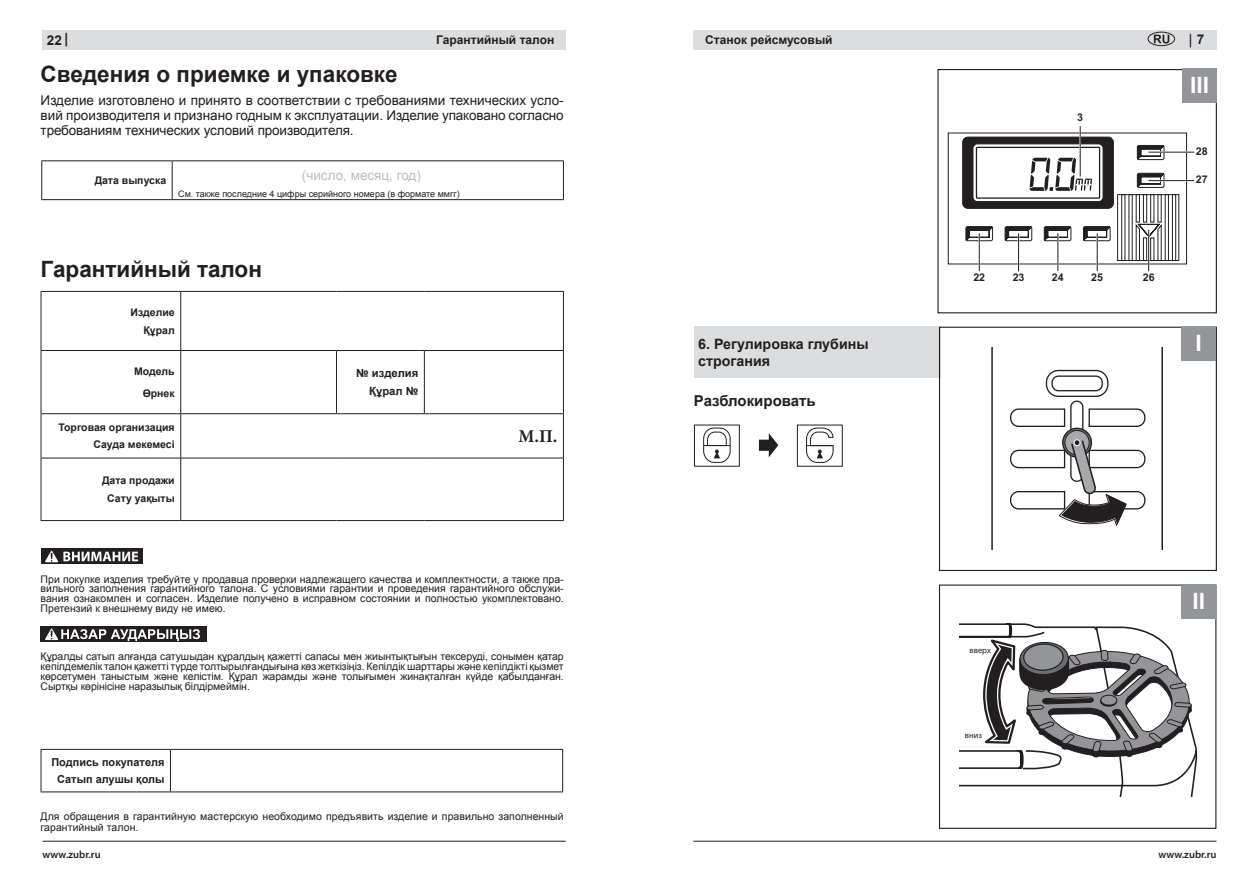
<style>
.page{position:relative;width:1259px;height:893px;background:#fff}
.page>*{position:absolute;margin:0;border:0;box-sizing:border-box;transform-origin:0 0}
.t1{font:700 22.5px "Arial";color:#231f20}
.t2{font:700 22.5px "Arial";color:#fff}
.t3{font:700 18px "Minion Pro";color:#231f20}
.t4{font:700 15px "Arial";color:#231f20}
.t5{font:700 14.25px/16.5px "Arial";color:#231f20}
.t6{font:13.5px/15px "Arial";letter-spacing:-.01em;color:#231f20;text-align:justify}
.t7{font:13.5px "Arial";color:#bcbdc0}
.t8{font:700 13.5px "Arial";color:#231f20}
.t9{font:600 13.5px "Myriad Pro";color:#231f20}
.t10{font:700 12px "Arial";color:#231f20}
.t11{font:700 11.25px/17.5px "Arial";color:#231f20;text-align:right}
.t12{font:700 10.95px/17.5px "Arial";color:#231f20;text-align:center}
.t13{font:700 10.65px "Arial";color:#231f20}
.t14{font:10.5px/9.8px "Arial";color:#231f20;text-align:justify}
.t15{font:700 10.5px/17.5px "Arial";color:#231f20;text-align:right}
.t16{font:600 10.5px "Myriad Pro";color:#231f20}
.t17{font:9px "Arial";color:#231f20}
.t18{font:8.55px "Myriad Pro";color:#231f20}
.s1{font-family:"Myriad Pro"}
.s2{font-family:"Arial";font-weight:700}
</style>
<div class="page">
<div style="left:43px;top:30px;width:523px;height:20px;background:#dcdddf"></div>
<hr style="left:43px;top:841px;width:523px;height:1px;background:#231f20">
<hr style="left:41px;top:160px;width:131px;height:1px;background:#231f20">
<hr style="left:41px;top:161px;width:1px;height:38px;background:#231f20">
<hr style="left:172px;top:160px;width:392px;height:1px;background:#231f20">
<hr style="left:172px;top:161px;width:1px;height:38px;background:#231f20">
<hr style="left:563px;top:161px;width:1px;height:38px;background:#231f20">
<hr style="left:41px;top:199px;width:131px;height:1px;background:#231f20">
<hr style="left:172px;top:199px;width:392px;height:1px;background:#231f20">
<hr style="left:41px;top:291px;width:140px;height:1px;background:#231f20">
<hr style="left:41px;top:292px;width:1px;height:58px;background:#231f20">
<hr style="left:181px;top:291px;width:155px;height:1px;background:#231f20">
<hr style="left:180px;top:292px;width:1px;height:58px;background:#231f20">
<hr style="left:336px;top:291px;width:88px;height:1px;background:#231f20">
<hr style="left:424px;top:291px;width:140px;height:1px;background:#231f20">
<hr style="left:563px;top:292px;width:1px;height:58px;background:#231f20">
<hr style="left:41px;top:350px;width:140px;height:1px;background:#231f20">
<hr style="left:41px;top:351px;width:1px;height:62px;background:#231f20">
<hr style="left:181px;top:350px;width:155px;height:1px;background:#231f20">
<hr style="left:180px;top:351px;width:1px;height:62px;background:#231f20">
<hr style="left:336px;top:350px;width:88px;height:1px;background:#231f20">
<hr style="left:336px;top:351px;width:1px;height:62px;background:#231f20">
<hr style="left:424px;top:350px;width:140px;height:1px;background:#231f20">
<hr style="left:424px;top:351px;width:1px;height:62px;background:#231f20">
<hr style="left:563px;top:351px;width:1px;height:62px;background:#231f20">
<hr style="left:41px;top:413px;width:140px;height:1px;background:#231f20">
<hr style="left:41px;top:414px;width:1px;height:44px;background:#231f20">
<hr style="left:181px;top:413px;width:155px;height:1px;background:#231f20">
<hr style="left:180px;top:414px;width:1px;height:44px;background:#231f20">
<hr style="left:336px;top:413px;width:88px;height:1px;background:#231f20">
<hr style="left:424px;top:413px;width:140px;height:1px;background:#231f20">
<hr style="left:563px;top:414px;width:1px;height:44px;background:#231f20">
<hr style="left:41px;top:458px;width:140px;height:1px;background:#231f20">
<hr style="left:41px;top:458px;width:1px;height:62px;background:#231f20">
<hr style="left:181px;top:458px;width:155px;height:1px;background:#231f20">
<hr style="left:180px;top:458px;width:1px;height:62px;background:#231f20">
<hr style="left:336px;top:458px;width:88px;height:1px;background:#231f20">
<hr style="left:424px;top:458px;width:140px;height:1px;background:#231f20">
<hr style="left:563px;top:458px;width:1px;height:62px;background:#231f20">
<hr style="left:41px;top:520px;width:140px;height:1px;background:#231f20">
<hr style="left:181px;top:520px;width:155px;height:1px;background:#231f20">
<hr style="left:336px;top:520px;width:88px;height:1px;background:#231f20">
<hr style="left:424px;top:520px;width:140px;height:1px;background:#231f20">
<div style="left:41px;top:549px;width:102px;height:15px;background:#231f20"></div>
<svg style="left:45px;top:551px;width:93px;height:11px"></svg>
<div style="left:41px;top:626px;width:166px;height:16px;background:#231f20"></div>
<svg style="left:45px;top:628px;width:155px;height:13px"></svg>
<hr style="left:41px;top:749px;width:129px;height:1px;background:#231f20">
<hr style="left:41px;top:750px;width:1px;height:41px;background:#231f20">
<hr style="left:170px;top:749px;width:393px;height:1px;background:#231f20">
<hr style="left:170px;top:750px;width:1px;height:41px;background:#231f20">
<hr style="left:562px;top:750px;width:1px;height:41px;background:#231f20">
<hr style="left:41px;top:791px;width:129px;height:1px;background:#231f20">
<hr style="left:170px;top:791px;width:393px;height:1px;background:#231f20">
<div style="left:693px;top:30px;width:523px;height:20px;background:#dcdddf"></div>
<hr style="left:693px;top:841px;width:523px;height:1px;background:#231f20">
<svg style="left:1153px;top:35px;width:16px;height:8px"></svg>
<div style="left:1147px;top:32px;width:28px;height:14px;border:1px solid #231f20;border-radius:50%"></div>
<div style="left:948px;top:133px;width:239px;height:131px;border:1px solid #231f20"></div>
<svg style="left:962px;top:136px;width:217px;height:125px"></svg>
<hr style="left:1148px;top:151px;width:45px;height:2px;background:#fff">
<hr style="left:1148px;top:152px;width:45px;height:1px;background:#231f20">
<hr style="left:1148px;top:180px;width:45px;height:1px;background:#231f20">
<hr style="left:1079px;top:126px;width:2px;height:50px;background:#fff">
<hr style="left:1079px;top:126px;width:1px;height:50px;background:#231f20">
<hr style="left:978px;top:234px;width:2px;height:37px;background:#fff">
<hr style="left:978px;top:234px;width:1px;height:37px;background:#231f20">
<hr style="left:1017px;top:234px;width:2px;height:37px;background:#fff">
<hr style="left:1018px;top:234px;width:1px;height:37px;background:#231f20">
<hr style="left:1057px;top:234px;width:1px;height:37px;background:#231f20">
<hr style="left:1096px;top:234px;width:2px;height:37px;background:#fff">
<hr style="left:1096px;top:234px;width:1px;height:37px;background:#231f20">
<hr style="left:1147px;top:230px;width:2px;height:41px;background:#fff">
<hr style="left:1148px;top:230px;width:1px;height:41px;background:#231f20">
<div style="left:937px;top:69px;width:280px;height:244px;border:1px solid #231f20"></div>
<div style="left:694px;top:327px;width:246px;height:51px;background:#dcdddf"></div>
<svg style="left:693px;top:424px;width:150px;height:43px"></svg>
<svg style="left:991px;top:348px;width:172px;height:202px"></svg>
<div style="left:939px;top:327px;width:278px;height:244px;border:1px solid #231f20"></div>
<svg style="left:959px;top:618px;width:239px;height:178px"></svg>
<div style="left:939px;top:584px;width:277px;height:245px;border:1px solid #231f20"></div>
<div style="left:1181px;top:584px;width:34px;height:34px;background:#939598"></div>
<div style="left:1182px;top:68px;width:35px;height:34px;background:#939598"></div>
<div style="left:1181px;top:326px;width:34px;height:34px;background:#939598"></div>
<p class="t8" style="left:47px;top:31px;width:23px">22 <span class="s1">|</span></p>
<h1 class="t1" style="left:41px;top:59px;width:358px">Сведения о приемке и упаковке</h1>
<p class="t6" style="left:41px;top:93px;width:524px">Изделие изготовлено и принято в соответствии с требованиями технических усло&shy;вий производителя и признано годным к эксплуатации. Изделие упаковано согласно требованиям технических условий производителя.</p>
<p class="t15" style="left:95px;top:172px;width:73px">Дата выпуска</p>
<p class="t7" style="left:302px;top:166px;width:121px">(число, месяц, год)</p>
<p class="t17" style="left:178px;top:188px;width:283px">См. также последние 4 цифры серийного номера (в формате ммгг)</p>
<p class="t10" style="left:436px;top:32px;width:120px">Гарантийный талон</p>
<h1 class="t1" style="left:41px;top:254px;width:223px">Гарантийный талон</h1>
<p class="t15" style="left:130px;top:304px;width:46px">Изделие<br>Құрал</p>
<p class="t15" style="left:134px;top:361px;width:42px;line-height:21.8px">Модель<br>Өрнек</p>
<p class="t11" style="left:356px;top:365px;width:64px">№ изделия<br>Құрал №</p>
<p class="t15" style="left:58px;top:419px;width:118px">Торговая организация<br>Сауда мекемесі</p>
<h2 class="t3" style="left:518px;top:424px;width:40px">М.П.</h2>
<p class="t15" style="left:102px;top:472px;width:74px;text-align:center">Дата продажи<br>Сату уақыты</p>
<p class="t14" style="left:41px;top:574px;width:524px">При покупке изделия требуйте у продавца проверки надлежащего качества и комплектности, а также пра&shy;вильного заполнения гарантийного талона. С условиями гарантии и проведения гарантийного обслужи&shy;вания ознакомлен и согласен. Изделие получено в исправном состоянии и полностью укомплектовано.<br>Претензий к внешнему виду не имею.</p>
<p class="t14" style="left:41px;top:652px;width:524px">Құралды сатып алғанда сатушыдан құралдың қажетті сапасы мен жиынтықтығын тексеруді, сонымен қатар кепілдемелік талон қажетті түрде толтырылғандығына көз жеткізіңіз. Кепілдік шарттары және кепілдікті қызмет көрсетумен таныстым және келістім. Құрал жарамды және толығымен жинақталған күйде қабылданған.<br>Сыртқы көрінісіне наразылық білдірмеймін.</p>
<p class="t12" style="left:51px;top:754px;width:114px">Подпись покупателя<br>Сатып алушы қолы</p>
<p class="t14" style="left:41px;top:811px;width:524px;line-height:10.5px">Для обращения в гарантийную мастерскую необходимо предъявить изделие и правильно заполненный гарантийный талон.</p>
<p class="t16" style="left:43px;top:847px;width:60px">www.zubr.ru</p>
<p class="t10" style="left:705px;top:32px;width:129px">Станок рейсмусовый</p>
<h3 class="t5" style="left:698px;top:336px;width:172px">6. Регулировка глубины строгания</h3>
<h3 class="t4" style="left:694px;top:391px;width:123px">Разблокировать</h3>
<p class="t9" style="left:1189px;top:31px;width:17px">| <span class="s2">7</span></p>
<p class="t13" style="left:1077px;top:111px;width:7px">3</p>
<p class="t13" style="left:973px;top:271px;width:13px">22</p>
<p class="t13" style="left:1012px;top:271px;width:13px">23</p>
<p class="t13" style="left:1052px;top:271px;width:13px">24</p>
<p class="t13" style="left:1091px;top:271px;width:13px">25</p>
<p class="t13" style="left:1142px;top:271px;width:13px">26</p>
<h1 class="t2" style="left:1190px;top:70px;width:20px">III</h1>
<p class="t13" style="left:1195px;top:145px;width:13px">28</p>
<p class="t13" style="left:1195px;top:173px;width:13px">27</p>
<h1 class="t2" style="left:1195px;top:328px;width:8px">I</h1>
<p class="t18" style="left:969px;top:645px;width:23px">вверх</p>
<p class="t18" style="left:965px;top:730px;width:19px">вниз</p>
<h1 class="t2" style="left:1192px;top:586px;width:14px">II</h1>
<p class="t16" style="left:1158px;top:847px;width:60px">www.zubr.ru</p>
</div>
